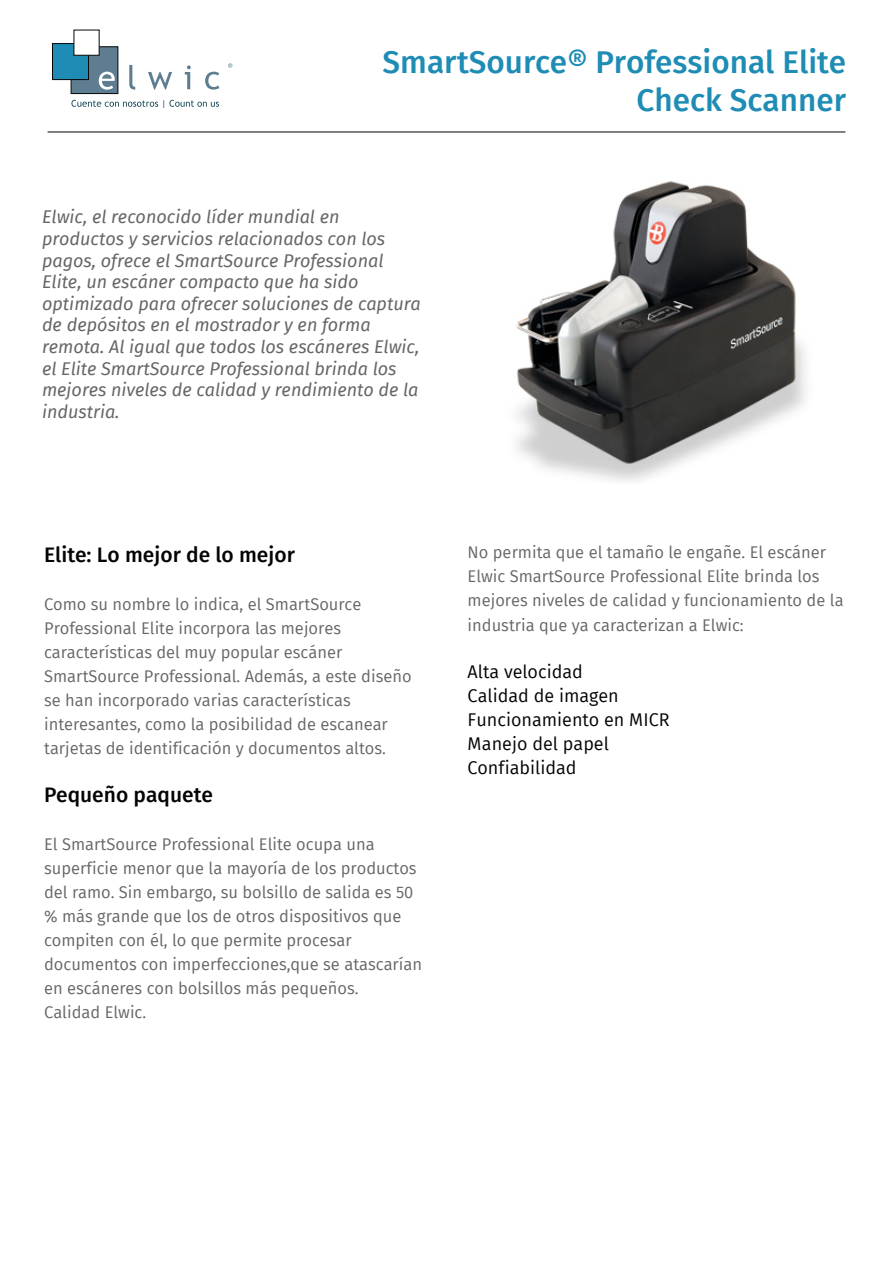
<style>
.page{position:relative;width:893px;height:1263px;background:#fff}
.page>*{position:absolute;margin:0;border:0;box-sizing:border-box;transform-origin:0 0}
.t1{font:500 31.5px/37.8px "Fira Sans";color:#1e8cb4;text-align:right}
.t2{font:500 21px "Fira Sans";color:#040503}
.t3{font:italic 18px/21.6px "Fira Sans";color:#666}
.t4{font:18px/24px "Fira Sans";color:#040503}
.t5{font:16.5px/24px "Fira Sans";color:#666}
</style>
<div class="page">
<img style="left:516px;top:181px;width:290px;height:300px">
<div style="left:71px;top:46px;width:47px;height:48px;background:#5e7d91;border:1px solid #060707"></div>
<div style="left:52px;top:43px;width:37px;height:37px;background:#1e8cb4;border:1px solid #060707"></div>
<div style="left:74px;top:30px;width:26px;height:26px;background:#fff;border:1px solid #060707"></div>
<svg style="left:99px;top:72px;width:16px;height:18px"></svg>
<svg style="left:129px;top:65px;width:90px;height:25px"></svg>
<svg style="left:228px;top:63px;width:4px;height:5px"></svg>
<svg style="left:71px;top:100px;width:148px;height:8px"></svg>
<hr style="left:48px;top:132px;width:797px;height:1px;background:#050504">
<h1 class="t1" style="left:383px;top:43px;width:465px">SmartSource® Professional Elite<br>Check Scanner</h1>
<p class="t3" style="left:42px;top:206px;width:380px">Elwic, el reconocido líder mundial en productos y servicios relacionados con los pagos, ofrece el SmartSource Professional Elite, un escáner compacto que ha sido optimizado para ofrecer soluciones de captura de depósitos en el mostrador y en forma remota. Al igual que todos los escáneres Elwic, el Elite SmartSource Professional brinda los mejores niveles de calidad y rendimiento de la industria.</p>
<p class="t2" style="left:44px;top:541px;width:252px">Elite: Lo mejor de lo mejor</p>
<p class="t5" style="left:44px;top:592px;width:369px">Como su nombre lo indica, el SmartSource Professional Elite incorpora las mejores características del muy popular escáner SmartSource Professional. Además, a este diseño se han incorporado varias características interesantes, como la posibilidad de escanear tarjetas de identificación y documentos altos.</p>
<p class="t2" style="left:44px;top:781px;width:170px">Pequeño paquete</p>
<p class="t5" style="left:44px;top:832px;width:379px">El SmartSource Professional Elite ocupa una superficie menor que la mayoría de los productos del ramo. Sin embargo, su bolsillo de salida es 50 % más grande que los de otros dispositivos que compiten con él, lo que permite procesar documentos con imperfecciones,que se atascarían en escáneres con bolsillos más pequeños.<br>Calidad Elwic.</p>
<p class="t5" style="left:468px;top:540px;width:377px">No permita que el tamaño le engañe. El escáner Elwic SmartSource Professional Elite brinda los mejores niveles de calidad y funcionamiento de la industria que ya caracterizan a Elwic:</p>
<p class="t4" style="left:468px;top:660px;width:204px">Alta velocidad<br>Calidad de imagen<br>Funcionamiento en MICR<br>Manejo del papel<br>Confiabilidad</p>
</div>
